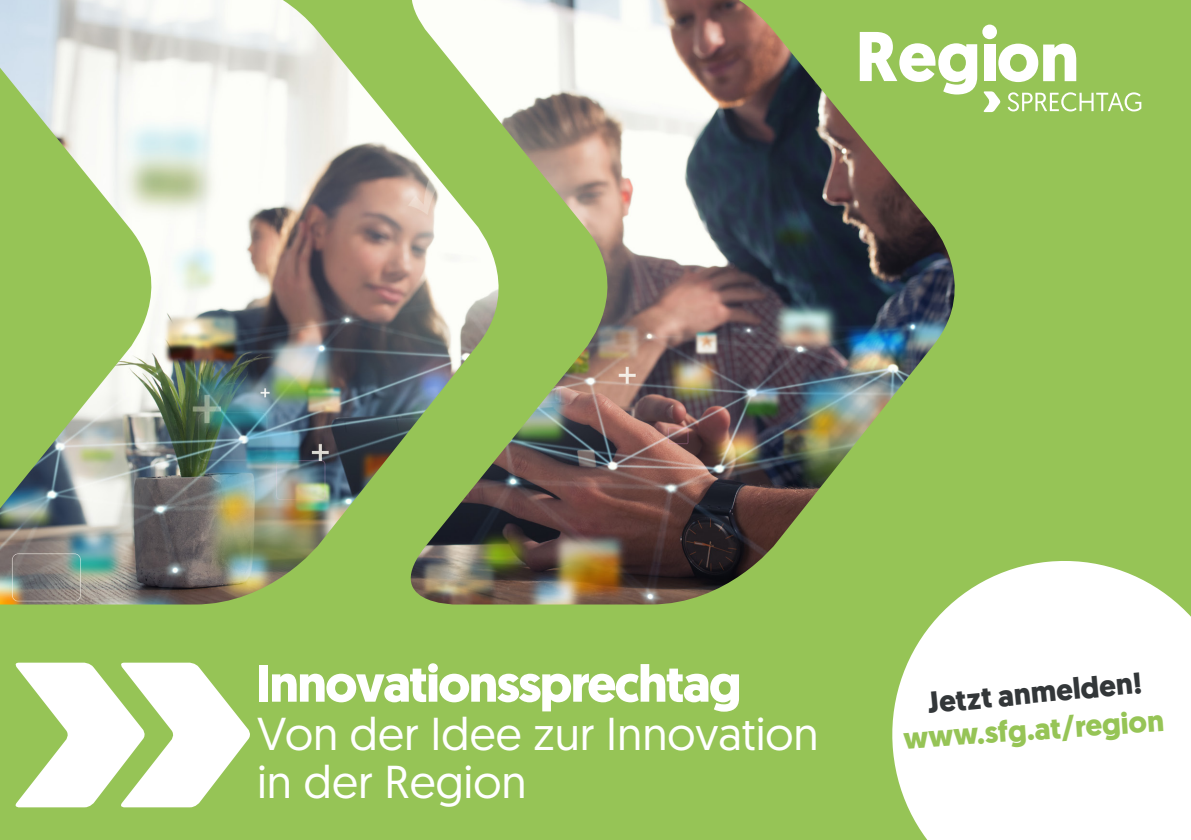
<style>
.page{position:relative;width:1191px;height:840px;background:#fff}
.page>*{position:absolute;margin:0;border:0;box-sizing:border-box;transform-origin:0 0}
.t1{font:700 52px "Geomanist";letter-spacing:-.03em;color:#fff}
.t2{font:46px "Geomanist";color:#fff}
.t3{font:700 30px "Geomanist";color:#96c456}
.t4{font:700 30px "Geomanist";color:#333739}
</style>
<div class="page">
<div style="left:0;top:0;width:1191px;height:839px;background:#96c456"></div>
<img style="left:0;top:0;width:955px;height:604px">
<svg style="left:884px;top:552px;width:307px;height:287px;fill:#fff"></svg>
<div style="left:982px;top:25px;width:15px;height:14px;background:#fff;border-radius:50%"></div>
<svg style="left:859px;top:32px;width:282px;height:80px"></svg>
<svg style="left:15px;top:662px;width:235px;height:144px"></svg>
<p class="t1" style="left:256px;top:648px;width:487px">Innovationssprechtag</p>
<p class="t4" style="left:925px;top:683px;width:217px;rotate:-6deg">Jetzt anmelden!</p>
<p class="t2" style="left:257px;top:703px;width:563px">Von der Idee zur Innovation</p>
<p class="t3" style="left:902px;top:718px;width:263px;rotate:-4deg">www.sfg.at/region</p>
<p class="t2" style="left:257px;top:751px;width:271px">in der Region</p>
</div>
